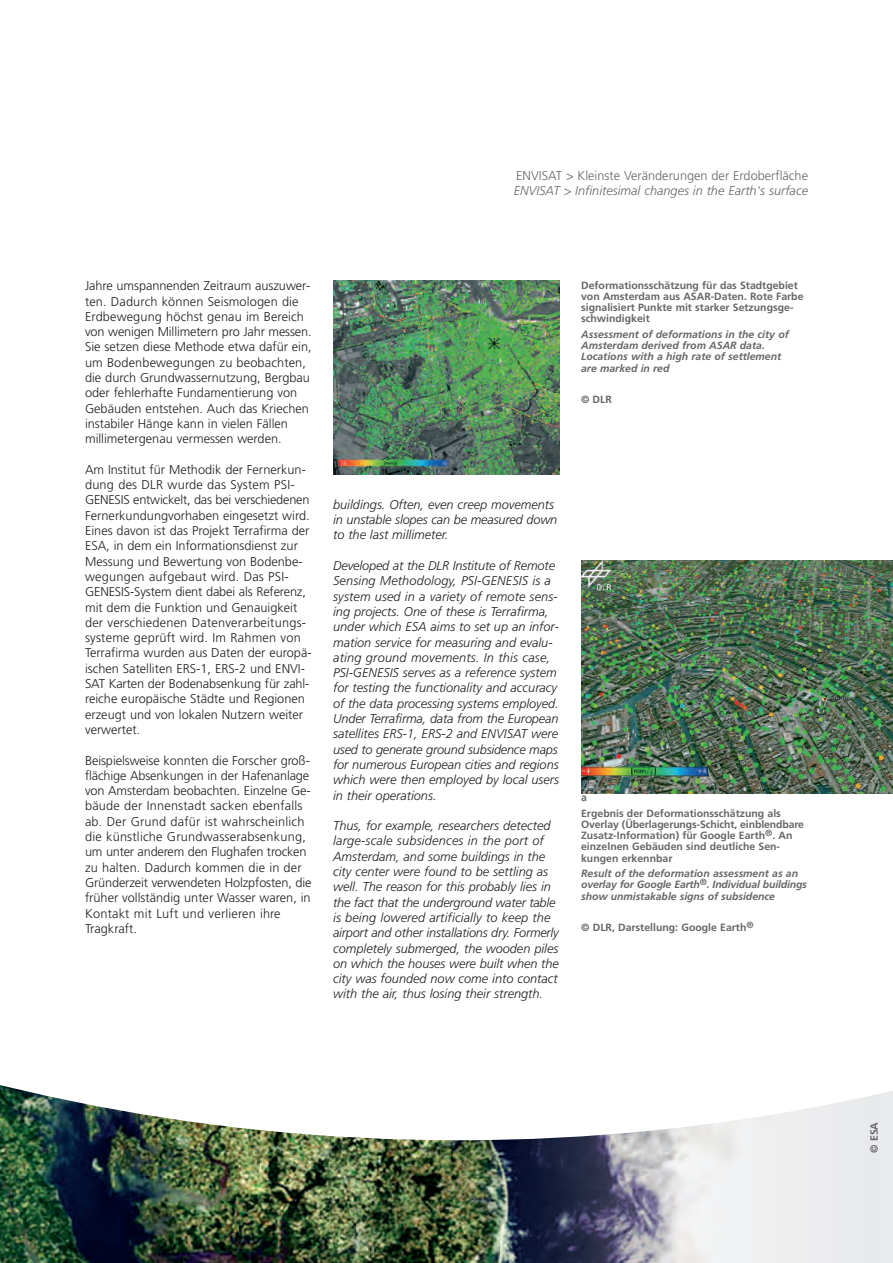
<style>
.page{position:relative;width:893px;height:1263px;background:#fff}
.page>*{position:absolute;margin:0;border:0;box-sizing:border-box;transform-origin:0 0}
.t1{font:300 12.75px/15.3px "Frutiger";color:#231f20}
.t2{font:italic 300 12.75px/15.3px "Frutiger";color:#231f20}
.t3{font:italic 300 12.75px "Frutiger";color:#67676a}
.t4{font:300 12.75px "Frutiger";color:#67676a}
.t5{font:700 10.5px/11.2px "Frutiger";color:#67676a}
.t6{font:italic 700 10.5px/11.2px "Frutiger";color:#67676a}
</style>
<div class="page">
<img style="left:0;top:1140px;width:893px;height:123px">
<svg style="left:0;top:560px;width:893px;height:580px"></svg>
<img style="left:333px;top:281px;width:227px;height:193px">
<img style="left:581px;top:561px;width:312px;height:232px">
<p class="t4" style="left:516px;top:170px;width:293px">ENVISAT &gt; Kleinste Veränderungen der Erdoberfläche</p>
<p class="t3" style="left:514px;top:185px;width:296px">ENVISAT &gt; Infinitesimal changes in the Earth's surface</p>
<p class="t1" style="left:85px;top:279px;width:228px">Jahre umspannenden Zeitraum auszuwer&shy;ten. Dadurch können Seismologen die Erdbewegung höchst genau im Bereich von wenigen Millimetern pro Jahr messen.<br>Sie setzen diese Methode etwa dafür ein, um Bodenbewegungen zu beobachten, die durch Grundwassernutzung, Bergbau oder fehlerhafte Fundamentierung von Gebäuden entstehen. Auch das Kriechen instabiler Hänge kann in vielen Fällen millimetergenau vermessen werden.</p>
<p class="t1" style="left:85px;top:463px;width:228px">Am Institut für Methodik der Fernerkun&shy;dung des DLR wurde das System PSI-GENESIS entwickelt, das bei verschiedenen Fernerkundungvorhaben eingesetzt wird.<br>Eines davon ist das Projekt Terrafirma der ESA, in dem ein Informationsdienst zur Messung und Bewertung von Bodenbe&shy;wegungen aufgebaut wird. Das PSI-GENESIS-System dient dabei als Referenz, mit dem die Funktion und Genauigkeit der verschiedenen Datenverarbeitungs&shy;systeme geprüft wird. Im Rahmen von Terrafirma wurden aus Daten der europä&shy;ischen Satelliten ERS-1, ERS-2 und ENVI-SAT Karten der Bodenabsenkung für zahl&shy;reiche europäische Städte und Regionen erzeugt und von lokalen Nutzern weiter verwertet.</p>
<p class="t1" style="left:85px;top:753px;width:228px">Beispielsweise konnten die Forscher groß&shy;flächige Absenkungen in der Hafenanlage von Amsterdam beobachten. Einzelne Ge&shy;bäude der Innenstadt sacken ebenfalls ab. Der Grund dafür ist wahrscheinlich die künstliche Grundwasserabsenkung, um unter anderem den Flughafen trocken zu halten. Dadurch kommen die in der Gründerzeit verwendeten Holzpfosten, die früher vollständig unter Wasser waren, in Kontakt mit Luft und verlieren ihre Tragkraft.</p>
<p class="t5" style="left:581px;top:280px;width:224px">Deformationsschätzung für das Stadtgebiet von Amsterdam aus ASAR-Daten. Rote Farbe signalisiert Punkte mit starker Setzungsge&shy;schwindigkeit</p>
<p class="t6" style="left:581px;top:329px;width:209px">Assessment of deformations in the city of Amsterdam derived from ASAR data.<br>Locations with a high rate of settlement are marked in red</p>
<p class="t5" style="left:581px;top:394px;width:32px">© DLR</p>
<p class="t2" style="left:333px;top:498px;width:226px">buildings. Often, even creep movements in unstable slopes can be measured down to the last millimeter.</p>
<p class="t2" style="left:333px;top:559px;width:228px">Developed at the DLR Institute of Remote Sensing Methodology, PSI-GENESIS is a system used in a variety of remote sens&shy;ing projects. One of these is Terrafirma, under which ESA aims to set up an infor&shy;mation service for measuring and evalu&shy;ating ground movements. In this case, PSI-GENESIS serves as a reference system for testing the functionality and accuracy of the data processing systems employed.<br>Under Terrafirma, data from the European satellites ERS-1, ERS-2 and ENVISAT were used to generate ground subsidence maps for numerous European cities and regions which were then employed by local users in their operations.</p>
<p class="t2" style="left:333px;top:819px;width:227px">Thus, for example, researchers detected large-scale subsidences in the port of Amsterdam, and some buildings in the city center were found to be settling as well. The reason for this probably lies in the fact that the underground water table is being lowered artificially to keep the airport and other installations dry. Formerly completely submerged, the wooden piles on which the houses were built when the city was founded now come into contact with the air, thus losing their strength.</p>
<p class="t5" style="left:581px;top:791px;width:201px;line-height:15.5px">a<br>Ergebnis der Deformationsschätzung als</p>
<p class="t5" style="left:581px;top:819px;width:224px">Overlay (Überlagerungs-Schicht, einblendbare Zusatz-Information) für Google Earth<sup>®</sup>. An einzelnen Gebäuden sind deutliche Sen&shy;kungen erkennbar</p>
<p class="t6" style="left:581px;top:869px;width:227px">Result of the deformation assessment as an overlay for Google Earth<sup>®</sup>. Individual buildings show unmistakable signs of subsidence</p>
<p class="t5" style="left:581px;top:922px;width:174px">© DLR, Darstellung: Google Earth<sup>®</sup></p>
<p class="t5" style="left:869px;top:1153px;width:32px;rotate:-90deg">© ESA</p>
</div>
